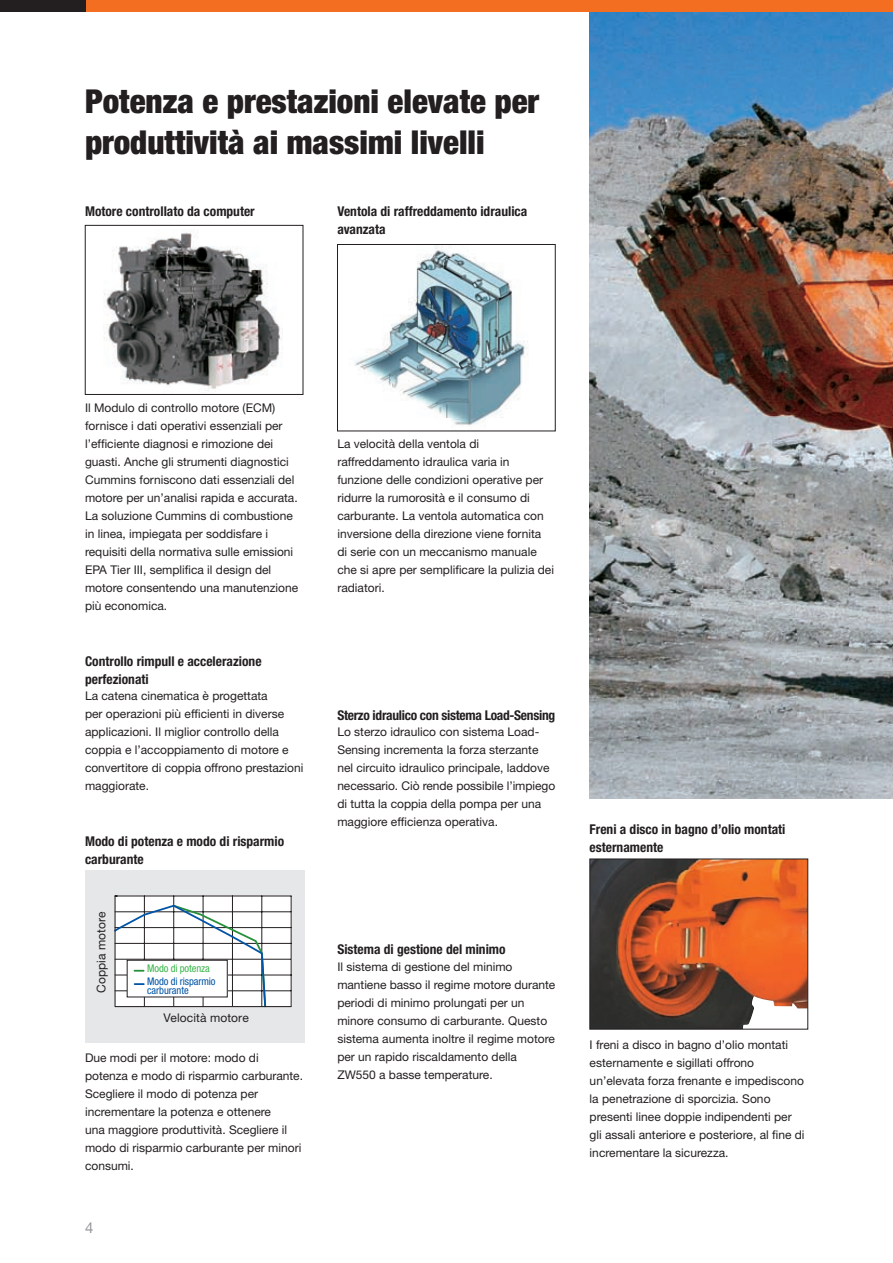
<style>
.page{position:relative;width:893px;height:1263px;background:#fff}
.page>*{position:absolute;margin:0;border:0;box-sizing:border-box;transform-origin:0 0}
.t1{font:900 condensed 33px/40.5px "Helvetica Neue";color:#231f20}
.t2{font:15px "Helvetica Neue";color:#939598}
.t3{font:700 condensed 13.5px/18px "Helvetica Neue";color:#231f20}
.t4{font:700 condensed 13.5px "Helvetica Neue";letter-spacing:-.02em;color:#231f20}
.t5{font:12px/18px "Helvetica Neue";color:#231f20}
.t6{font:500 12px "Helvetica Neue";color:#231f20}
.t7{font:500 10.65px "Helvetica Neue";color:#269039;scale:.8 1}
.t8{font:500 10.65px "Helvetica Neue";color:#0154a6}
.t9{font:condensed 10.5px/9px "Helvetica Neue";letter-spacing:-.005em;color:#0154a6}
.t10{font:condensed 10.5px "Helvetica Neue";letter-spacing:-.005em;color:#3ab54a}
</style>
<div class="page">
<img style="left:590px;top:11px;width:303px;height:787px">
<img style="left:103px;top:232px;width:178px;height:159px">
<div style="left:85px;top:225px;width:218px;height:170px;border:1px solid #231f20"></div>
<div style="left:85px;top:870px;width:219px;height:173px;background:#e6e7e9"></div>
<img style="left:354px;top:246px;width:174px;height:180px">
<div style="left:337px;top:244px;width:218px;height:187px;border:1px solid #231f20"></div>
<img style="left:591px;top:860px;width:215px;height:167px">
<div style="left:589px;top:858px;width:219px;height:171px;border:1px solid #231f20"></div>
<div style="left:0;top:0;width:893px;height:11px;background:#f36e21"></div>
<div style="left:0;top:0;width:85px;height:11px;background:#231f20"></div>
<svg style="left:114px;top:895px;width:178px;height:113px;background:#dcdedf"></svg>
<div style="left:147px;top:963px;width:77px;height:33px;background:#fff"></div>
<h1 class="t1" style="left:85px;top:81px;width:456px">Potenza e prestazioni elevate per produttività ai massimi livelli</h1>
<p class="t3" style="left:85px;top:202px;width:171px">Motore controllato da computer</p>
<p class="t3" style="left:337px;top:202px;width:191px">Ventola di raffreddamento idraulica avanzata</p>
<p class="t5" style="left:85px;top:399px;width:215px">Il Modulo di controllo motore (ECM) fornisce i dati operativi essenziali per l’efficiente diagnosi e rimozione dei guasti. Anche gli strumenti diagnostici Cummins forniscono dati essenziali del motore per un’analisi rapida e accurata.<br>La soluzione Cummins di combustione in linea, impiegata per soddisfare i requisiti della normativa sulle emissioni EPA Tier III, semplifica il design del motore consentendo una manutenzione più economica.</p>
<p class="t3" style="left:85px;top:652px;width:178px">Controllo rimpull e accelerazione perfezionati</p>
<p class="t5" style="left:85px;top:687px;width:220px">La catena cinematica è progettata<br>per operazioni più efficienti in diverse applicazioni. Il miglior controllo della coppia e l’accoppiamento di motore e convertitore di coppia offrono prestazioni maggiorate.</p>
<p class="t3" style="left:85px;top:832px;width:201px">Modo di potenza e modo di risparmio carburante</p>
<p class="t5" style="left:92px;top:993px;width:83px;rotate:-90deg">Coppia motore</p>
<p class="t6" style="left:94px;top:993px;width:81px;rotate:-90deg">Engine Torque</p>
<p class="t10" style="left:147px;top:962px;width:64px">Modo di potenza</p>
<p class="t9" style="left:147px;top:977px;width:70px">Modo di risparmio carburante</p>
<p class="t7" style="left:152px;top:965px;width:64px">Power Mode</p>
<p class="t8" style="left:152px;top:980px;width:46px">FE Mode</p>
<p class="t5" style="left:163px;top:1008px;width:87px">Velocità motore</p>
<p class="t6" style="left:163px;top:1010px;width:79px">Engine Speed</p>
<p class="t5" style="left:85px;top:1048px;width:220px">Due modi per il motore: modo di potenza e modo di risparmio carburante.<br>Scegliere il modo di potenza per incrementare la potenza e ottenere<br>una maggiore produttività. Scegliere il modo di risparmio carburante per minori consumi.</p>
<p class="t2" style="left:85px;top:1219px;width:10px">4</p>
<p class="t5" style="left:337px;top:435px;width:218px">La velocità della ventola di raffreddamento idraulica varia in funzione delle condizioni operative per ridurre la rumorosità e il consumo di carburante. La ventola automatica con inversione della direzione viene fornita di serie con un meccanismo manuale che si apre per semplificare la pulizia dei radiatori.</p>
<p class="t4" style="left:337px;top:707px;width:219px">Sterzo idraulico con sistema Load-Sensing</p>
<p class="t5" style="left:337px;top:723px;width:219px">Lo sterzo idraulico con sistema Load-Sensing incrementa la forza sterzante nel circuito idraulico principale, laddove necessario. Ciò rende possibile l’impiego di tutta la coppia della pompa per una maggiore efficienza operativa.</p>
<p class="t3" style="left:590px;top:820px;width:197px">Freni a disco in bagno d’olio montati esternamente</p>
<p class="t3" style="left:337px;top:940px;width:170px">Sistema di gestione del minimo</p>
<p class="t5" style="left:337px;top:957px;width:220px">Il sistema di gestione del minimo mantiene basso il regime motore durante periodi di minimo prolungati per un minore consumo di carburante. Questo sistema aumenta inoltre il regime motore per un rapido riscaldamento della ZW550 a basse temperature.</p>
<p class="t5" style="left:590px;top:1035px;width:216px">I freni a disco in bagno d’olio montati esternamente e sigillati offrono un’elevata forza frenante e impediscono la penetrazione di sporcizia. Sono presenti linee doppie indipendenti per gli assali anteriore e posteriore, al fine di incrementare la sicurezza.</p>
</div>
